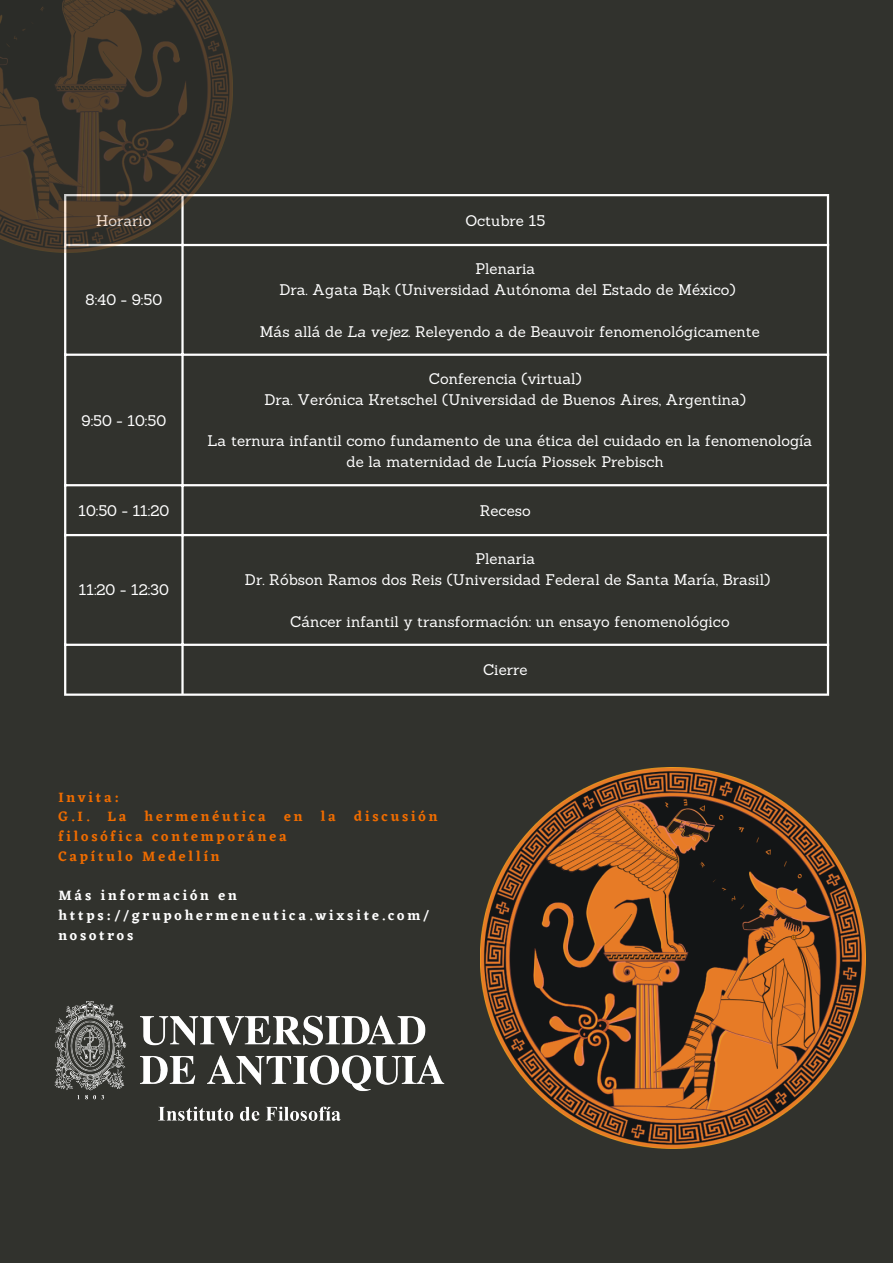
<style>
.page{position:relative;width:893px;height:1263px;background:#31322d}
.page>*{position:absolute;margin:0;border:0;box-sizing:border-box;transform-origin:0 0}
.t1{font:15px/20.9px "Sanchez";color:#fff;text-align:center}
.t2{font:600 14.1px/19.6px "Eczar";letter-spacing:.2em;color:#ef6c00}
.t3{font:600 14.1px/19.6px "Eczar";letter-spacing:.2em;color:#fff}
.s1{font-style:italic}
</style>
<div class="page">
<img style="left:481px;top:767px;width:384px;height:381px">
<img style="left:54px;top:1001px;width:391px;height:120px">
<hr style="left:64px;top:196px;width:2px;height:497px;background:#fff">
<hr style="left:181px;top:196px;width:3px;height:497px;background:#fff">
<hr style="left:827px;top:196px;width:2px;height:497px;background:#fff">
<hr style="left:64px;top:194px;width:765px;height:2px;background:#fff">
<hr style="left:64px;top:244px;width:765px;height:2px;background:#fff">
<hr style="left:64px;top:354px;width:765px;height:2px;background:#fff">
<hr style="left:64px;top:484px;width:765px;height:2px;background:#fff">
<hr style="left:64px;top:534px;width:765px;height:2px;background:#fff">
<hr style="left:64px;top:644px;width:765px;height:2px;background:#fff">
<hr style="left:64px;top:693px;width:765px;height:3px;background:#fff">
<img style="left:0;top:0;width:232px;height:253px">
<p class="t1" style="left:96px;top:210px;width:57px">Horario</p>
<p class="t1" style="left:465px;top:210px;width:81px">Octubre 15</p>
<p class="t1" style="left:86px;top:289px;width:78px">8:40 - 9:50</p>
<p class="t1" style="left:82px;top:410px;width:86px">9:50 - 10:50</p>
<p class="t1" style="left:279px;top:258px;width:458px">Plenaria<br>Dra. Agata Bąk (Universidad Autónoma del Estado de México)</p>
<p class="t1" style="left:260px;top:321px;width:502px">Más allá de <span class="s1">La vejez</span>. Releyendo a de Beauvoir fenomenológicamente</p>
<p class="t1" style="left:264px;top:368px;width:483px">Conferencia (virtual)<br>Dra. Verónica Kretschel (Universidad de Buenos Aires, Argentina)</p>
<p class="t1" style="left:347px;top:430px;width:467px;text-align:left;text-indent:-139px">La ternura infantil como fundamento de una ética del cuidado en la fenomenología de la maternidad de Lucía Piossek Prebisch</p>
<p class="t1" style="left:78px;top:500px;width:92px">10:50 - 11:20</p>
<p class="t1" style="left:480px;top:500px;width:52px">Receso</p>
<p class="t1" style="left:79px;top:579px;width:92px">11:20 - 12:30</p>
<p class="t1" style="left:245px;top:548px;width:527px">Plenaria<br>Dr. Róbson Ramos dos Reis (Universidad Federal de Santa María, Brasil)</p>
<p class="t1" style="left:290px;top:611px;width:441px">Cáncer infantil y transformación: un ensayo fenomenológico</p>
<p class="t1" style="left:483px;top:659px;width:46px">Cierre</p>
<p class="t2" style="left:58px;top:787px;width:63px">Invita:<br>G.I.</p>
<p class="t2" style="left:107px;top:807px;width:20px">La</p>
<p class="t2" style="left:145px;top:807px;width:123px">hermenéutica</p>
<p class="t2" style="left:284px;top:807px;width:20px">en</p>
<p class="t2" style="left:321px;top:807px;width:17px">la</p>
<p class="t2" style="left:354px;top:807px;width:85px">discusión</p>
<p class="t2" style="left:58px;top:826px;width:230px">filosófica contemporánea<br>Capítulo Medellín</p>
<p class="t3" style="left:58px;top:885px;width:372px">Más información en https://grupohermeneutica.wixsite.com/ nosotros</p>
</div>
